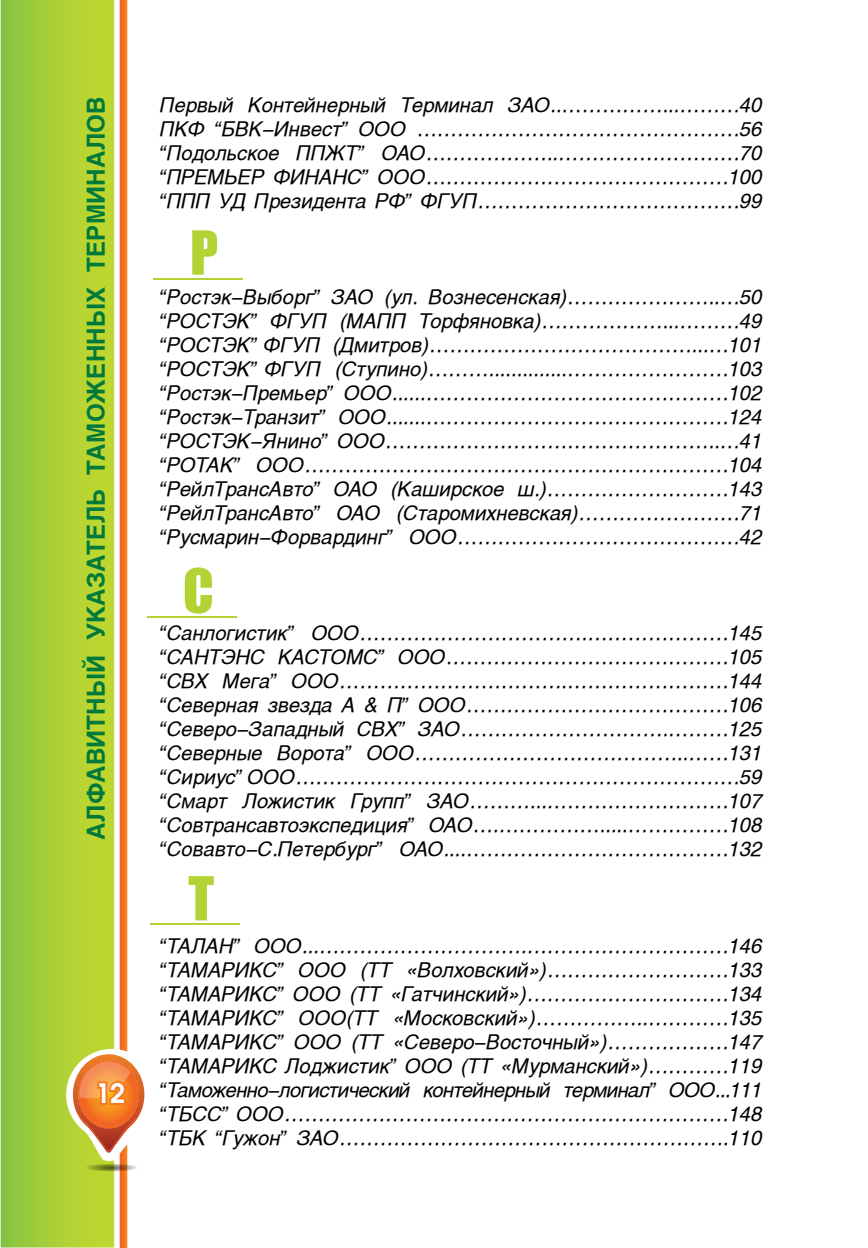
<style>
.page{position:relative;width:868px;height:1248px;background:#fff}
.page>*{position:absolute;margin:0;border:0;box-sizing:border-box;transform-origin:0 0}
.t1{font:56px "Impact";color:#b3d335}
.t2{font:700 28px "Avanti";color:#fff}
.t3{font:700 24px "Helios";letter-spacing:.01em;color:#00793a}
.t4{font:italic 20px/24px "Helios";color:#000;text-align:justify}
</style>
<div class="page">
<svg style="left:1px;top:0;width:72px;height:1247px;background:#9ccb3b"></svg>
<svg style="left:73px;top:0;width:71px;height:1247px"></svg>
<hr style="left:147px;top:615px;width:90px;height:2px;background:#b3d335">
<hr style="left:150px;top:922px;width:90px;height:2px;background:#b3d335">
<hr style="left:153px;top:278px;width:90px;height:1px;background:#b3d335">
<p class="t3" style="left:82px;top:839px;width:744px;rotate:-90deg">АЛФАВИТНЫЙ УКАЗАТЕЛЬ ТАМОЖЕННЫХ ТЕРМИНАЛОВ</p>
<h2 class="t2" style="left:95px;top:1078px;width:31px">12</h2>
<p class="t4" style="left:160px;top:93px;width:603px">Первый Контейнерный Терминал ЗАО..……………...………40<br>ПКФ “БВК-Инвест” ООО …………………………………………56 “Подольское ППЖТ” ОАО………………..………………………70 “ПРЕМЬЕР ФИНАНС” ООО………………………………………100 “ППП УД Президента РФ” ФГУП…………………………………99</p>
<h1 class="t1" style="left:190px;top:209px;width:30px">Р</h1>
<p class="t4" style="left:160px;top:285px;width:603px">“Ростэк-Выборг” ЗАО (ул. Вознесенская)…………………..…50 “РОСТЭК” ФГУП (МАПП Торфяновка)………………...………49 “РОСТЭК” ФГУП (Дмитров)…………………………………...…101 “РОСТЭК” ФГУП (Ступино)………..............……………………103 “Ростэк-Премьер” ООО......………………………………………102 “Ростэк-Транзит” ООО.......………………………………………124 “РОСТЭК-Янино” ООО…………………………………………..…41 “РОТАК” ООО………………………………………………………104 “РейлТрансАвто” ОАО (Каширское ш.)………………………143 “РейлТрансАвто” ОАО (Старомихневская)……………………71 “Русмарин-Форвардинг” ООО……………………………………42</p>
<h1 class="t1" style="left:183px;top:547px;width:33px">С</h1>
<p class="t4" style="left:160px;top:621px;width:603px">“Санлогистик” ООО…………………………….…………………145 “САНТЭНС КАСТОМС” ООО……………………………………105 “СВХ Мега” ООО…………………………….……………………144 “Северная звезда А &amp; П” ООО…………………………………106 “Северо-Западный СВХ” ЗАО………………………….………125 “Северные Ворота” ООО…………………………………..……131 “Сириус” ООО…………………………………………………………59 “Смарт Ложистик Групп” ЗАО………...………………………107 “Совтрансавтоэкспедиция” ОАО….…………….....……………108 “Совавто-С.Петербург” ОАО....…………………………………132</p>
<h1 class="t1" style="left:188px;top:854px;width:27px">Т</h1>
<p class="t4" style="left:160px;top:933px;width:603px">“ТАЛАН” ООО...………………………….…………………………146 “ТАМАРИКС” ООО (ТТ «Волховский»)………………………133 “ТАМАРИКС” ООО (ТТ «Гатчинский»)…………………………134 “ТАМАРИКС” ООО(ТТ «Московский»)……………..…………135 “ТАМАРИКС” ООО (ТТ «Северо-Восточный»)………………147 “ТАМАРИКС Лоджистик” ООО (ТТ «Мурманский»)…………119 “Таможенно-логистический контейнерный терминал” ООО...111 “ТБСС” ООО…………………………………………………………148 “ТБК “Гужон” ЗАО………………………………………………….110</p>
</div>
